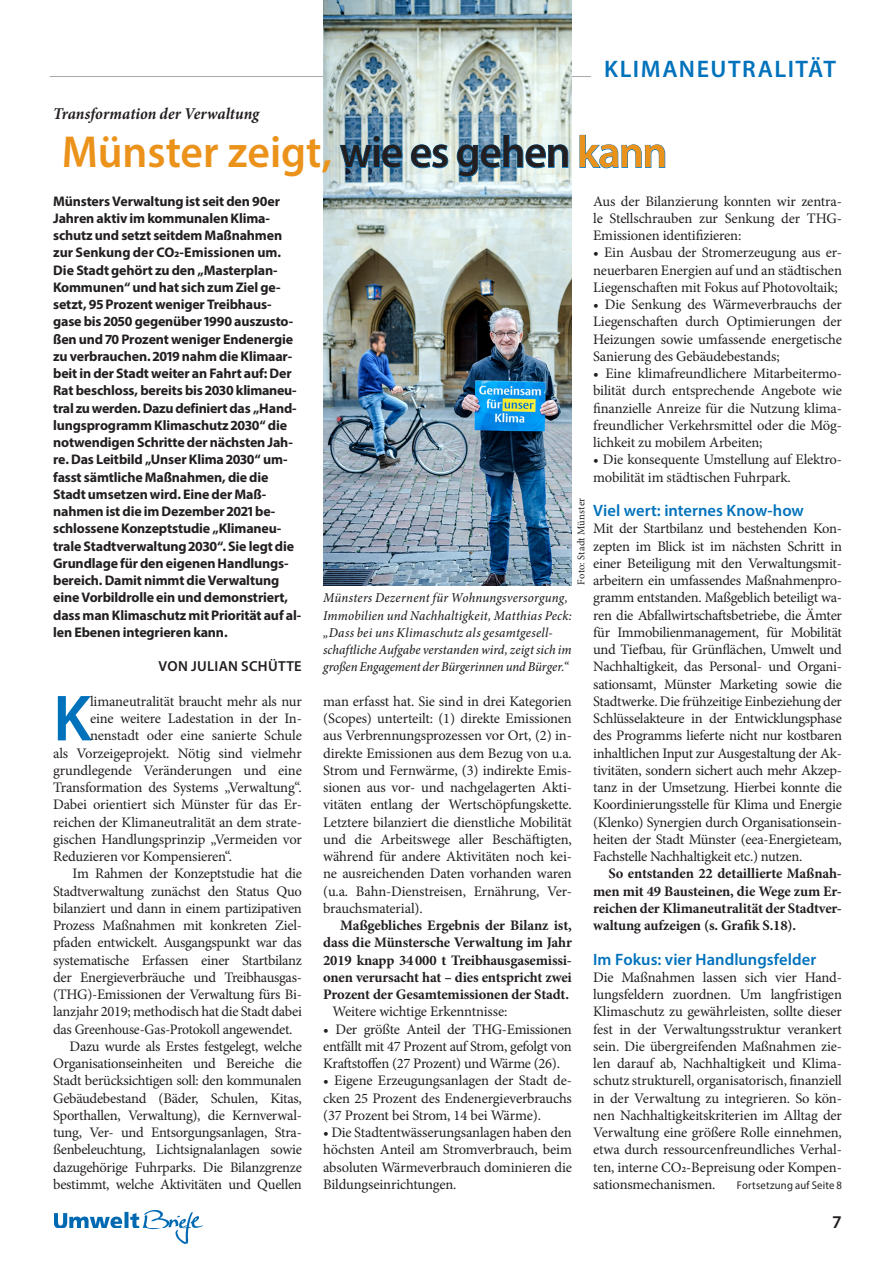
<style>
.page{position:relative;width:893px;height:1263px;background:#fff}
.page>*{position:absolute;margin:0;border:0;box-sizing:border-box;transform-origin:0 0}
.t1{font:600 65.7px "Myriad Pro";color:#0072bc}
.t2{font:600 45px "Myriad Pro";letter-spacing:-.015em;color:#eb921b}
.t3{font:600 24px "Myriad Pro";letter-spacing:.065em;color:#0072bc}
.t4{font:600 18px "Myriad Pro";color:#231f20}
.t5{font:600 16.5px "Myriad Pro";letter-spacing:.005em;color:#0072bc}
.t6{font:italic 700 16.5px "Minion Pro";letter-spacing:.005em;color:#231f20;scale:.95 1}
.t7{font:14.55px/17.2px "Minion Pro";letter-spacing:-.02em;color:#231f20;text-align:justify}
.t8{font:700 14.55px/17.2px "Minion Pro";letter-spacing:-.01em;color:#231f20;text-align:justify}
.t9{font:600 14.55px "Myriad Pro";letter-spacing:.02em;color:#231f20}
.t10{font:700 13.95px/17.2px "Myriad Pro";letter-spacing:-.01em;color:#231f20}
.t11{font:italic 500 13.5px/17.2px "Minion Pro";letter-spacing:.015em;color:#231f20;scale:.95 1}
.t12{font:11.25px "Myriad Pro";letter-spacing:.02em;color:#231f20;scale:.95 1}
.t13{font:10.5px "Minion Pro";letter-spacing:.015em;color:#231f20}
.s1{color:#0072bc}
</style>
<div class="page">
<img style="left:54px;top:1210px;width:149px;height:34px">
<hr style="left:50px;top:76px;width:541px;height:1px;background:#a8a9ad">
<img style="left:323px;top:0;width:249px;height:585px">
<h3 class="t3" style="left:604px;top:55px;width:233px">KLIMANEUTRALITÄT</h3>
<p class="t6" style="left:53px;top:108px;width:218px">Transformation der Verwaltung</p>
<h2 class="t2" style="left:62px;top:130px;width:607px">Münster zeigt, <span class="s1">wie es gehen k</span>ann</h2>
<p class="t10" style="left:53px;top:193px;width:250px">Münsters Verwaltung ist seit den 90er Jahren aktiv im kommunalen Klima&shy;schutz und setzt seitdem Maßnahmen zur Senkung der CO2-Emissionen um.<br>Die Stadt gehört zu den „Masterplan-Kommunen“ und hat sich zum Ziel ge&shy;setzt, 95 Prozent weniger Treibhaus&shy;gase bis 2050 gegenüber 1990 auszusto&shy;ßen und 70 Prozent weniger Endenergie zu verbrauchen. 2019 nahm die Klimaar&shy;beit in der Stadt weiter an Fahrt auf: Der Rat beschloss, bereits bis 2030 klimaneu&shy;tral zu werden. Dazu definiert das „Hand&shy;lungsprogramm Klimaschutz 2030“ die notwendigen Schritte der nächsten Jah&shy;re. Das Leitbild „Unser Klima 2030“ um&shy;fasst sämtliche Maßnahmen, die die Stadt umsetzen wird. Eine der Maß&shy;nahmen ist die im Dezember 2021 be&shy;schlossene Konzeptstudie „Klimaneu&shy;trale Stadtverwaltung 2030“. Sie legt die Grundlage für den eigenen Handlungs&shy;bereich. Damit nimmt die Verwaltung eine Vorbildrolle ein und demonstriert, dass man Klimaschutz mit Priorität auf al&shy;len Ebenen integrieren kann.</p>
<p class="t9" style="left:159px;top:659px;width:145px">VON JULIAN SCHÜTTE</p>
<p class="t7" style="left:593px;top:193px;width:250px">Aus der Bilanzierung konnten wir zentra&shy;le Stellschrauben zur Senkung der THG-Emissionen identifizieren:</p>
<p class="t7" style="left:593px;top:245px;width:250px">• Ein Ausbau der Stromerzeugung aus er&shy;neuerbaren Energien auf und an städtischen Liegenschaften mit Fokus auf Photovoltaik;</p>
<p class="t7" style="left:593px;top:296px;width:250px">• Die Senkung des Wärmeverbrauchs der Liegenschaften durch Optimierungen der Heizungen sowie umfassende energetische Sanierung des Gebäudebestands;</p>
<p class="t7" style="left:593px;top:365px;width:250px">• Eine klimafreundlichere Mitarbeitermo&shy;bilität durch entsprechende Angebote wie finanzielle Anreize für die Nutzung klima&shy;freundlicher Verkehrsmittel oder die Mög&shy;lichkeit zu mobilem Arbeiten;</p>
<p class="t7" style="left:593px;top:452px;width:250px">• Die konsequente Umstellung auf Elektro&shy;mobilität im städtischen Fuhrpark.</p>
<p class="t5" style="left:593px;top:502px;width:212px">Viel wert: internes Know-how</p>
<p class="t7" style="left:593px;top:521px;width:250px">Mit der Startbilanz und bestehenden Kon&shy;zepten im Blick ist im nächsten Schritt in einer Beteiligung mit den Verwaltungsmit&shy;arbeitern ein umfassendes Maßnahmenpro&shy;gramm entstanden. Maßgeblich beteiligt wa&shy;ren die Abfallwirtschaftsbetriebe, die Ämter für Immobilienmanagement, für Mobilität und Tiefbau, für Grünflächen, Umwelt und Nachhaltigkeit, das Personal- und Organi&shy;sationsamt, Münster Marketing sowie die Stadtwerke. Die frühzeitige Einbeziehung der Schlüsselakteure in der Entwicklungsphase des Programms lieferte nicht nur kostbaren inhaltlichen Input zur Ausgestaltung der Ak&shy;tivitäten, sondern sichert auch mehr Akzep&shy;tanz in der Umsetzung. Hierbei konnte die Koordinierungsstelle für Klima und Energie (Klenko) Synergien durch Organisationsein&shy;heiten der Stadt Münster (eea-Energieteam, Fachstelle Nachhaltigkeit etc.) nutzen.</p>
<p class="t8" style="left:593px;top:866px;width:250px;text-indent:15px">So entstanden 22 detaillierte Maßnah&shy;men mit 49 Bausteinen, die Wege zum Er&shy;reichen der Klimaneutralität der Stadtver&shy;waltung aufzeigen (s. Grafik S.18).</p>
<p class="t5" style="left:593px;top:951px;width:225px">Im Fokus: vier Handlungsfelder</p>
<p class="t7" style="left:593px;top:969px;width:250px">Die Maßnahmen lassen sich vier Hand&shy;lungsfeldern zuordnen. Um langfristigen Klimaschutz zu gewährleisten, sollte dieser fest in der Verwaltungsstruktur verankert sein. Die übergreifenden Maßnahmen zie&shy;len darauf ab, Nachhaltigkeit und Klima&shy;schutz strukturell, organisatorisch, finanziell in der Verwaltung zu integrieren. So kön&shy;nen Nachhaltigkeitskriterien im Alltag der Verwaltung eine größere Rolle einnehmen, etwa durch ressourcenfreundliches Verhal&shy;ten, interne CO2-Bepreisung oder Kompen&shy;sationsmechanismen.</p>
<p class="t13" style="left:576px;top:584px;width:88px;rotate:-90deg">Foto: Stadt Münster</p>
<p class="t11" style="left:323px;top:591px;width:263px">Münsters Dezernent für Wohnungsversorgung, Immobilien und Nachhaltigkeit, Matthias Peck: „Dass bei uns Klimaschutz als gesamtgesell&shy;schaftliche Aufgabe verstanden wird, zeigt sich im großen Engagement der Bürgerinnen und Bürger.“</p>
<h1 class="t1" style="left:53px;top:685px;width:40px">K</h1>
<p class="t7" style="left:90px;top:693px;width:213px">limaneutralität braucht mehr als nur</p>
<p class="t7" style="left:323px;top:693px;width:250px">man erfasst hat. Sie sind in drei Kategorien (Scopes) unterteilt: (1) direkte Emissionen aus Verbrennungsprozessen vor Ort, (2) in&shy;direkte Emissionen aus dem Bezug von u.a.<br>Strom und Fernwärme, (3) indirekte Emis&shy;sionen aus vor- und nachgelagerten Akti&shy;vitäten entlang der Wertschöpfungskette.<br>Letztere bilanziert die dienstliche Mobilität und die Arbeitswege aller Beschäftigten, während für andere Aktivitäten noch kei&shy;ne ausreichenden Daten vorhanden waren (u.a. Bahn-Dienstreisen, Ernährung, Ver&shy;brauchsmaterial).</p>
<p class="t8" style="left:323px;top:918px;width:250px;text-indent:17px">Maßgebliches Ergebnis der Bilanz ist, dass die Münstersche Verwaltung im Jahr 2019 knapp 34 000 t Treibhausgasemissi&shy;onen verursacht hat – dies entspricht zwei Prozent der Gesamtemissionen der Stadt.</p>
<p class="t7" style="left:333px;top:1004px;width:176px">Weitere wichtige Erkenntnisse:</p>
<p class="t7" style="left:323px;top:1021px;width:250px">• Der größte Anteil der THG-Emissionen entfällt mit 47 Prozent auf Strom, gefolgt von Kraftstoffen (27 Prozent) und Wärme (26).</p>
<p class="t7" style="left:323px;top:1073px;width:250px">• Eigene Erzeugungsanlagen der Stadt de&shy;cken 25 Prozent des Endenergieverbrauchs (37 Prozent bei Strom, 14 bei Wärme).</p>
<p class="t7" style="left:323px;top:1124px;width:250px">• Die Stadtentwässerungsanlagen haben den höchsten Anteil am Stromverbrauch, beim absoluten Wärmeverbrauch dominieren die Bildungseinrichtungen.</p>
<p class="t7" style="left:90px;top:710px;width:213px">eine weitere Ladestation in der In-</p>
<p class="t7" style="left:90px;top:728px;width:213px">nenstadt oder eine sanierte Schule</p>
<p class="t7" style="left:53px;top:745px;width:250px">als Vorzeigeprojekt. Nötig sind vielmehr</p>
<p class="t7" style="left:53px;top:762px;width:250px">grundlegende Veränderungen und eine</p>
<p class="t7" style="left:53px;top:779px;width:250px">Transformation des Systems „Verwaltung“.</p>
<p class="t7" style="left:53px;top:797px;width:250px">Dabei orientiert sich Münster für das Er-</p>
<p class="t7" style="left:53px;top:814px;width:250px">reichen der Klimaneutralität an dem strate-</p>
<p class="t7" style="left:53px;top:831px;width:250px">gischen Handlungsprinzip „Vermeiden vor</p>
<p class="t7" style="left:53px;top:848px;width:180px">Reduzieren vor Kompensieren“.</p>
<p class="t7" style="left:73px;top:866px;width:231px">Im Rahmen der Konzeptstudie hat die</p>
<p class="t7" style="left:53px;top:883px;width:250px">Stadtverwaltung zunächst den Status Quo</p>
<p class="t7" style="left:53px;top:900px;width:250px">bilanziert und dann in einem partizipativen</p>
<p class="t7" style="left:53px;top:917px;width:250px">Prozess Maßnahmen mit konkreten Ziel-</p>
<p class="t7" style="left:53px;top:935px;width:250px">pfaden entwickelt. Ausgangspunkt war das</p>
<p class="t7" style="left:53px;top:952px;width:250px">systematische Erfassen einer Startbilanz</p>
<p class="t7" style="left:53px;top:969px;width:250px">der Energieverbräuche und Treibhausgas-</p>
<p class="t7" style="left:53px;top:986px;width:250px">(THG)-Emissionen der Verwaltung fürs Bi-</p>
<p class="t7" style="left:53px;top:1004px;width:250px">lanzjahr 2019; methodisch hat die Stadt dabei</p>
<p class="t7" style="left:53px;top:1021px;width:241px">das Greenhouse-Gas-Protokoll angewendet.</p>
<p class="t7" style="left:70px;top:1038px;width:234px">Dazu wurde als Erstes festgelegt, welche</p>
<p class="t7" style="left:53px;top:1055px;width:250px">Organisationseinheiten und Bereiche die</p>
<p class="t7" style="left:53px;top:1073px;width:250px">Stadt berücksichtigen soll: den kommunalen</p>
<p class="t7" style="left:53px;top:1090px;width:250px">Gebäudebestand (Bäder, Schulen, Kitas,</p>
<p class="t7" style="left:53px;top:1107px;width:250px">Sporthallen, Verwaltung), die Kernverwal-</p>
<p class="t7" style="left:53px;top:1124px;width:250px">tung, Ver- und Entsorgungsanlagen, Stra-</p>
<p class="t7" style="left:53px;top:1142px;width:250px">ßenbeleuchtung, Lichtsignalanlagen sowie</p>
<p class="t7" style="left:53px;top:1159px;width:250px">dazugehörige Fuhrparks. Die Bilanzgrenze</p>
<p class="t7" style="left:53px;top:1176px;width:250px">bestimmt, welche Aktivitäten und Quellen</p>
<p class="t12" style="left:737px;top:1181px;width:112px">Fortsetzung auf Seite 8</p>
<p class="t4" style="left:832px;top:1213px;width:11px">7</p>
</div>
